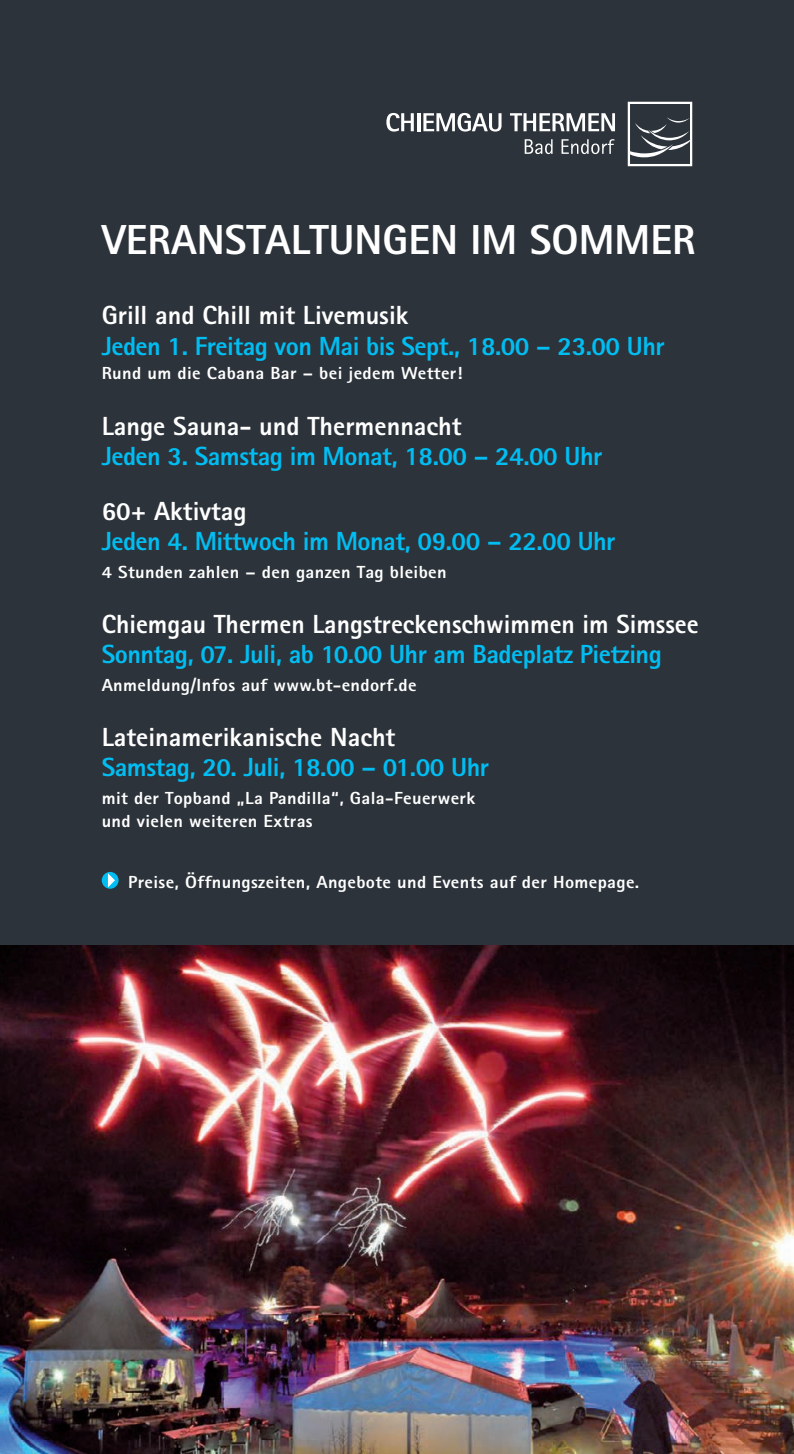
<style>
.page{position:relative;width:794px;height:1454px;background:#fff}
.page>*{position:absolute;margin:0;border:0;box-sizing:border-box;transform-origin:0 0}
.t1{font:800 42px "Rotis Sans Serif";color:#fff}
.t2{font:800 26.25px "Rotis Sans Serif";letter-spacing:-.02em;color:#01bdf2}
.t3{font:800 26.25px "Rotis Sans Serif";color:#fff}
.t4{font:800 17.5px/23.1px "Rotis Sans Serif";letter-spacing:.02em;color:#fff;scale:1.05 1}
</style>
<div class="page">
<div style="left:0;top:0;width:794px;height:1453px;background:#2c333a"></div>
<svg style="left:628px;top:102px;width:64px;height:64px"></svg>
<svg style="left:386px;top:113px;width:28px;height:19px"></svg>
<hr style="left:417px;top:113px;width:3px;height:18px;background:#fff">
<svg style="left:423px;top:113px;width:78px;height:19px"></svg>
<svg style="left:510px;top:113px;width:105px;height:18px"></svg>
<svg style="left:525px;top:139px;width:27px;height:15px"></svg>
<svg style="left:561px;top:139px;width:53px;height:15px"></svg>
<img style="left:0;top:945px;width:794px;height:508px">
<div style="left:102px;top:872px;width:17px;height:16px;background:#01bdf2;border-radius:50%"></div>
<svg style="left:108px;top:873px;width:7px;height:14px"></svg>
<h1 class="t1" style="left:102px;top:213px;width:595px">VERANSTALTUNGEN IM SOMMER</h1>
<h2 class="t3" style="left:102px;top:299px;width:308px">Grill and Chill mit Livemusik</h2>
<h2 class="t2" style="left:102px;top:329px;width:564px">Jeden 1. Freitag von Mai bis Sept., 18.00 – 23.00 Uhr</h2>
<p class="t4" style="left:102px;top:362px;width:345px">Rund um die Cabana Bar – bei jedem Wetter!</p>
<h2 class="t3" style="left:102px;top:409px;width:361px">Lange Sauna- und Thermennacht</h2>
<h2 class="t2" style="left:102px;top:439px;width:502px">Jeden 3. Samstag im Monat, 18.00 – 24.00 Uhr</h2>
<h2 class="t3" style="left:102px;top:494px;width:146px">60+ Aktivtag</h2>
<h2 class="t2" style="left:102px;top:524px;width:515px">Jeden 4. Mittwoch im Monat, 09.00 – 22.00 Uhr</h2>
<p class="t4" style="left:102px;top:560px;width:330px">4 Stunden zahlen – den ganzen Tag bleiben</p>
<h2 class="t3" style="left:102px;top:607px;width:598px">Chiemgau Thermen Langstreckenschwimmen im Simssee</h2>
<h2 class="t2" style="left:102px;top:637px;width:561px">Sonntag, 07. Juli, ab 10.00 Uhr am Badeplatz Pietzing</h2>
<p class="t4" style="left:102px;top:673px;width:301px">Anmeldung/Infos auf www.bt-endorf.de</p>
<h2 class="t3" style="left:102px;top:720px;width:295px">Lateinamerikanische Nacht</h2>
<h2 class="t2" style="left:102px;top:750px;width:389px">Samstag, 20. Juli, 18.00 – 01.00 Uhr</h2>
<p class="t4" style="left:102px;top:786px;width:357px">mit der Topband „La Pandilla“, Gala-Feuerwerk und vielen weiteren Extras</p>
<p class="t4" style="left:128px;top:870px;width:488px">Preise, Öffnungszeiten, Angebote und Events auf der Homepage.</p>
</div>
